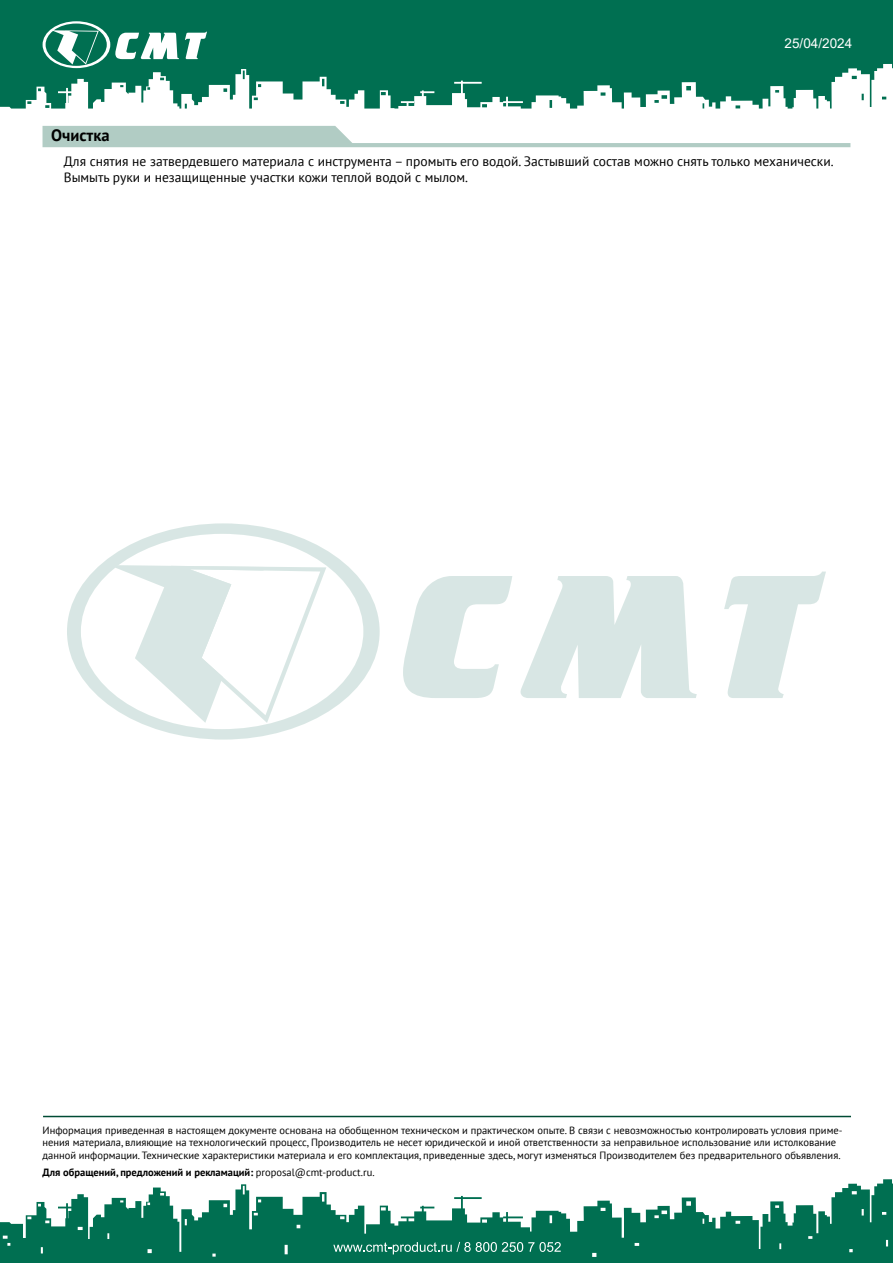
<style>
.page{position:relative;width:893px;height:1263px;background:#fff}
.page>*{position:absolute;margin:0;border:0;box-sizing:border-box;transform-origin:0 0}
.t1{font:700 16.5px "PT Sans";color:#000}
.t2{font:13.5px/16.2px "PT Sans";color:#000}
.t3{font:13.5px "Arial";color:#fff}
.t4{font:10.5px/12.6px "PT Sans";color:#000}
.t5{font:700 10.5px "PT Sans";color:#000}
.s1{font-weight:400}
</style>
<div class="page">
<svg style="left:0;top:0;width:893px;height:109px;background:#25846a"></svg>
<svg style="left:0;top:1179px;width:893px;height:84px;fill:#006f51"></svg>
<svg style="left:185px;top:32px;width:22px;height:27px"></svg>
<svg style="left:43px;top:21px;width:136px;height:47px"></svg>
<svg style="left:333px;top:1242px;width:228px;height:12px;background:#398f78"></svg>
<hr style="left:43px;top:1116px;width:808px;height:1px;background:#004b34">
<svg style="left:43px;top:126px;width:807px;height:21px"></svg>
<svg style="left:403px;top:576px;width:109px;height:122px"></svg>
<svg style="left:521px;top:576px;width:176px;height:122px"></svg>
<svg style="left:724px;top:572px;width:102px;height:126px"></svg>
<svg style="left:67px;top:523px;width:313px;height:217px"></svg>
<svg style="left:109px;top:565px;width:217px;height:158px"></svg>
<h1 class="t1" style="left:51px;top:125px;width:60px">Очистка</h1>
<p class="t3" style="left:785px;top:34px;width:69px">25/04/2024</p>
<p class="t2" style="left:64px;top:153px;width:771px">Для снятия не затвердевшего материала с инструмента – промыть его водой. Застывший состав можно снять только механически.<br>Вымыть руки и незащищенные участки кожи теплой водой с мылом.</p>
<p class="t4" style="left:43px;top:1123px;width:801px">Информация приведенная в настоящем документе основана на обобщенном техническом и практическом опыте. В связи с невозможностью контролировать условия приме&shy;нения материала, влияющие на технологический процесс, Производитель не несет юридической и иной ответственности за неправильное использование или истолкование данной информации. Технические характеристики материала и его комплектация, приведенные здесь, могут изменяться Производителем без предварительного объявления.</p>
<p class="t5" style="left:43px;top:1165px;width:334px">Для обращений, предложений и рекламаций: <span class="s1">proposal@cmt-product.ru.</span></p>
</div>
